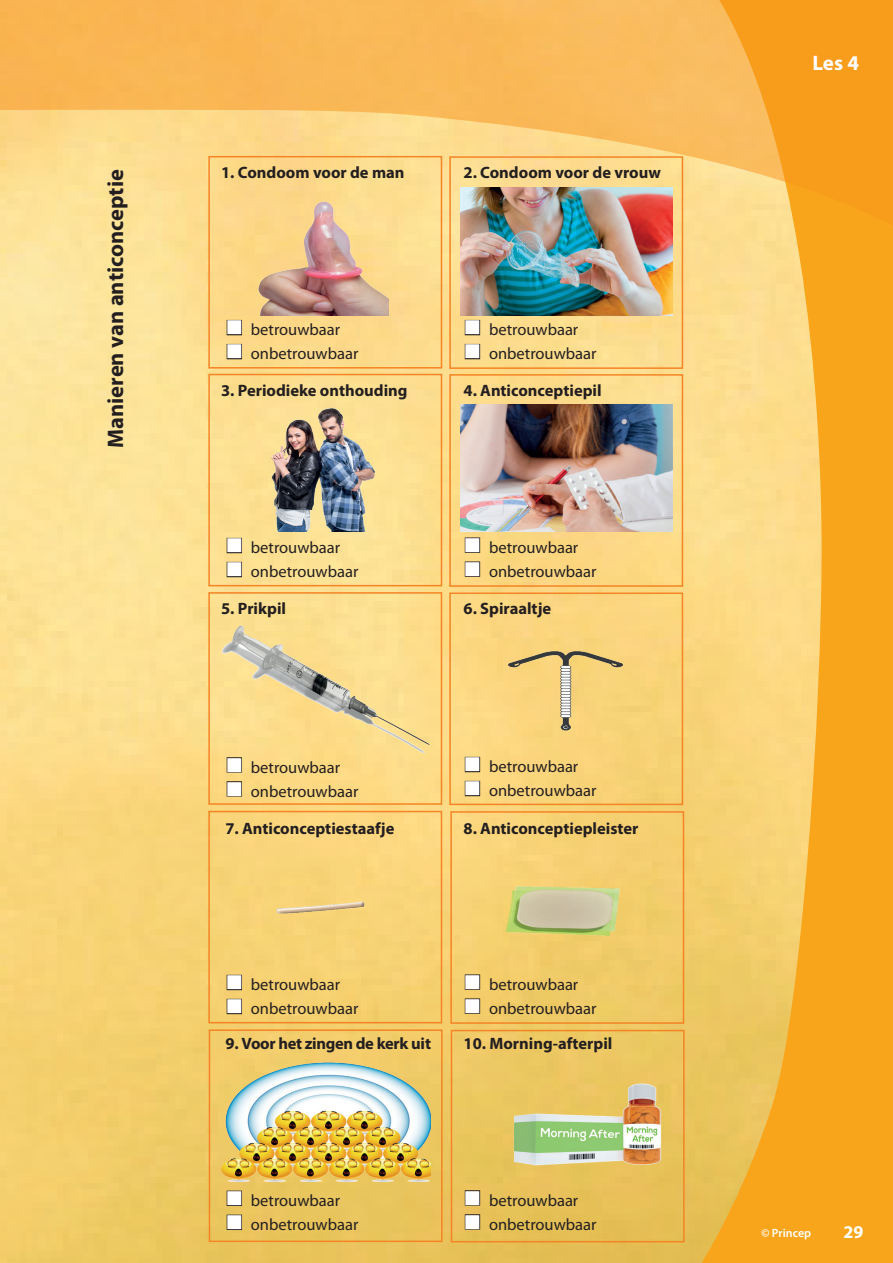
<style>
.page{position:relative;width:893px;height:1263px;background:#fff}
.page>*{position:absolute;margin:0;border:0;box-sizing:border-box;transform-origin:0 0}
.t1{font:700 22.5px "Myriad Pro";color:#231f20}
.t2{font:700 21px "Myriad Pro";color:#fff}
.t3{font:700 18px "Myriad Pro";color:#fff}
.t4{font:16.5px/24px "Myriad Pro";color:#231f20}
.t5{font:700 16.5px "Myriad Pro";color:#231f20}
.t6{font:700 16.5px "Myriad Pro";letter-spacing:-.02em;color:#231f20}
.t7{font:600 12px "Myriad Pro";color:#fff}
</style>
<div class="page">
<img style="left:0;top:233px;width:688px;height:1030px">
<svg style="left:688px;top:233px;width:205px;height:1030px;background:#f8be4f"></svg>
<svg style="left:0;top:0;width:893px;height:233px;background:#fac061"></svg>
<img style="left:460px;top:188px;width:213px;height:127px">
<img style="left:460px;top:404px;width:212px;height:127px">
<img style="left:213px;top:404px;width:209px;height:128px">
<img style="left:460px;top:621px;width:210px;height:128px">
<img style="left:220px;top:625px;width:210px;height:127px">
<div style="left:277px;top:838px;width:112px;height:127px;background:#f9d478"></div>
<img style="left:453px;top:842px;width:206px;height:128px">
<img style="left:482px;top:1059px;width:209px;height:126px">
<img style="left:218px;top:1059px;width:212px;height:126px">
<img style="left:175px;top:188px;width:213px;height:127px">
<div style="left:208px;top:156px;width:234px;height:213px;border:2px solid #f58425"></div>
<div style="left:208px;top:374px;width:234px;height:212px;border:2px solid #f58425"></div>
<div style="left:208px;top:592px;width:234px;height:213px;border:2px solid #f58425"></div>
<div style="left:208px;top:811px;width:234px;height:212px;border:2px solid #f58425"></div>
<div style="left:209px;top:1029px;width:234px;height:213px;border:2px solid #f58425"></div>
<div style="left:449px;top:156px;width:234px;height:213px;border:2px solid #f58425"></div>
<div style="left:449px;top:374px;width:234px;height:213px;border:2px solid #f58425"></div>
<div style="left:449px;top:592px;width:234px;height:213px;border:2px solid #f58425"></div>
<div style="left:450px;top:811px;width:234px;height:213px;border:2px solid #f58425"></div>
<div style="left:451px;top:1030px;width:234px;height:212px;border:2px solid #f58425"></div>
<svg style="left:227px;top:320px;width:40px;height:17px"></svg>
<svg style="left:227px;top:344px;width:40px;height:17px"></svg>
<svg style="left:465px;top:320px;width:40px;height:17px"></svg>
<svg style="left:465px;top:344px;width:40px;height:17px"></svg>
<svg style="left:465px;top:538px;width:40px;height:17px"></svg>
<svg style="left:465px;top:562px;width:40px;height:17px"></svg>
<svg style="left:227px;top:538px;width:40px;height:17px"></svg>
<svg style="left:227px;top:562px;width:40px;height:17px"></svg>
<svg style="left:465px;top:757px;width:40px;height:17px"></svg>
<svg style="left:465px;top:781px;width:40px;height:17px"></svg>
<svg style="left:227px;top:758px;width:40px;height:16px"></svg>
<svg style="left:227px;top:782px;width:40px;height:16px"></svg>
<svg style="left:465px;top:975px;width:40px;height:17px"></svg>
<svg style="left:465px;top:999px;width:40px;height:17px"></svg>
<svg style="left:227px;top:975px;width:40px;height:17px"></svg>
<svg style="left:227px;top:999px;width:40px;height:17px"></svg>
<svg style="left:465px;top:1191px;width:40px;height:16px"></svg>
<svg style="left:465px;top:1215px;width:40px;height:16px"></svg>
<svg style="left:227px;top:1191px;width:40px;height:17px"></svg>
<svg style="left:227px;top:1215px;width:40px;height:17px"></svg>
<h1 class="t1" style="left:103px;top:448px;width:280px;rotate:-90deg">Manieren van anticonceptie</h1>
<p class="t5" style="left:221px;top:163px;width:185px">1. Condoom voor de man</p>
<p class="t5" style="left:463px;top:163px;width:199px">2. Condoom voor de vrouw</p>
<p class="t4" style="left:489px;top:318px;width:109px">betrouwbaar onbetrouwbaar</p>
<p class="t4" style="left:251px;top:318px;width:109px">betrouwbaar onbetrouwbaar</p>
<p class="t5" style="left:221px;top:381px;width:188px">3. Periodieke onthouding</p>
<p class="t5" style="left:463px;top:381px;width:140px">4. Anticonceptiepil</p>
<p class="t4" style="left:251px;top:536px;width:109px">betrouwbaar onbetrouwbaar</p>
<p class="t4" style="left:489px;top:536px;width:109px">betrouwbaar onbetrouwbaar</p>
<p class="t5" style="left:221px;top:599px;width:67px">5. Prikpil</p>
<p class="t5" style="left:463px;top:599px;width:89px">6. Spiraaltje</p>
<p class="t4" style="left:251px;top:755px;width:109px">betrouwbaar onbetrouwbaar</p>
<p class="t4" style="left:489px;top:755px;width:109px">betrouwbaar onbetrouwbaar</p>
<p class="t5" style="left:225px;top:819px;width:171px">7. Anticonceptiestaafje</p>
<p class="t5" style="left:463px;top:819px;width:176px">8. Anticonceptiepleister</p>
<p class="t4" style="left:251px;top:973px;width:109px">betrouwbaar onbetrouwbaar</p>
<p class="t4" style="left:489px;top:972px;width:109px">betrouwbaar onbetrouwbaar</p>
<p class="t6" style="left:225px;top:1034px;width:207px">9. Voor het zingen de kerk uit</p>
<p class="t5" style="left:463px;top:1034px;width:150px">10. Morning-afterpil</p>
<p class="t4" style="left:251px;top:1189px;width:109px">betrouwbaar onbetrouwbaar</p>
<p class="t4" style="left:489px;top:1188px;width:109px">betrouwbaar onbetrouwbaar</p>
<p class="t2" style="left:812px;top:51px;width:48px">Les 4</p>
<p class="t7" style="left:761px;top:1226px;width:51px">© Princep</p>
<p class="t3" style="left:843px;top:1221px;width:21px">29</p>
</div>
